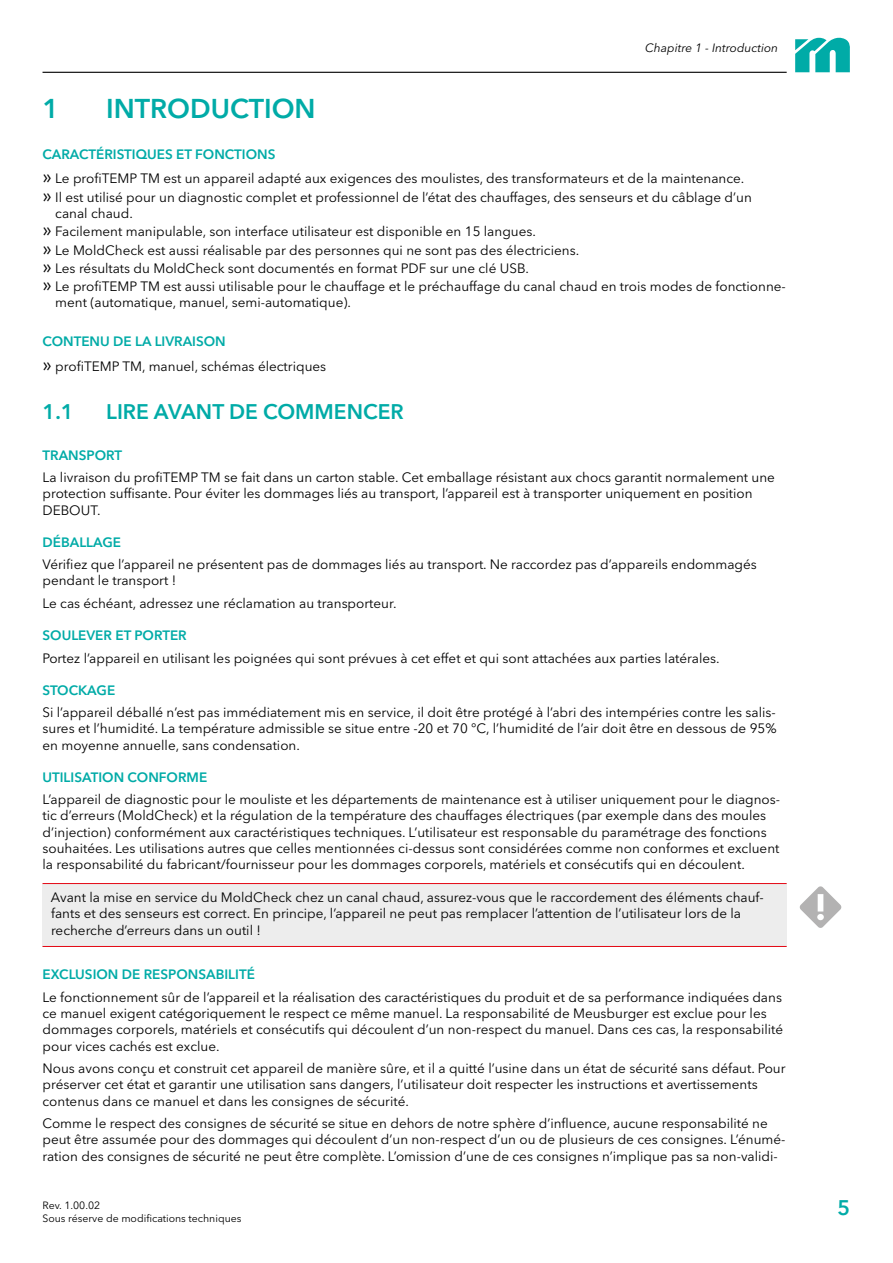
<style>
.page{position:relative;width:893px;height:1263px;background:#fff}
.page>*{position:absolute;margin:0;border:0;box-sizing:border-box;transform-origin:0 0}
.t1{font:600 27px "Avenir Next W1 G";color:#00aba7}
.t2{font:600 21px "Avenir Next W1 G";color:#00aba7}
.A_Lauftext{font:13.5px/16.2px "Avenir Next W1 G";color:#000}
.A_Hinweis_Sicherheit{font:13.5px/16.2px "Avenir Next W1 G";color:#000}
.A_Trenner4{font:600 13.5px "Avenir Next W1 G";color:#00aba7}
.t3{font:italic 12px "Avenir Next W1 G";color:#000}
.t4{font:10.5px/12.6px "Avenir Next W1 G";color:#000}
.s1{font-size:19.5px}
</style>
<div class="page">
<hr style="left:43px;top:72px;width:744px;height:1px;background:#000">
<svg style="left:795px;top:37px;width:55px;height:35px"></svg>
<div style="left:43px;top:883px;width:744px;height:63px;background:#ededed"></div>
<hr style="left:43px;top:946px;width:744px;height:1px;background:#e30613">
<hr style="left:43px;top:883px;width:744px;height:1px;background:#e30613">
<svg style="left:799px;top:886px;width:43px;height:42px"></svg>
<p class="t3" style="left:645px;top:40px;width:134px">Chapitre 1 - Introduction</p>
<p class="t1" style="left:43px;top:92px;width:18px">1</p>
<p class="t1" style="left:106px;top:92px;width:211px">INTRODUCTION</p>
<p class="A_Trenner4" style="left:43px;top:146px;width:234px">CARACTÉRISTIQUES ET FONCTIONS</p>
<p class="A_Lauftext" style="left:43px;top:171px;width:703px"><span class="s1">»</span> Le profiTEMP TM est un appareil adapté aux exigences des moulistes, des transformateurs et de la maintenance.</p>
<p class="A_Lauftext" style="left:55px;top:189px;width:698px;text-indent:-13px"><span class="s1">»</span> Il est utilisé pour un diagnostic complet et professionnel de l’état des chauffages, des senseurs et du câblage d’un canal chaud.</p>
<p class="A_Lauftext" style="left:43px;top:223px;width:495px"><span class="s1">»</span> Facilement manipulable, son interface utilisateur est disponible en 15 langues.</p>
<p class="A_Lauftext" style="left:43px;top:242px;width:538px"><span class="s1">»</span> Le MoldCheck est aussi réalisable par des personnes qui ne sont pas des électriciens.</p>
<p class="A_Lauftext" style="left:43px;top:260px;width:488px"><span class="s1">»</span> Les résultats du MoldCheck sont documentés en format PDF sur une clé USB.</p>
<p class="A_Lauftext" style="left:55px;top:278px;width:732px;text-indent:-13px"><span class="s1">»</span> Le profiTEMP TM est aussi utilisable pour le chauffage et le préchauffage du canal chaud en trois modes de fonctionne&shy;ment (automatique, manuel, semi-automatique).</p>
<p class="A_Trenner4" style="left:43px;top:333px;width:185px">CONTENU DE LA LIVRAISON</p>
<p class="A_Lauftext" style="left:43px;top:358px;width:285px"><span class="s1">»</span> profiTEMP TM, manuel, schémas électriques</p>
<p class="t2" style="left:43px;top:399px;width:33px">1.1</p>
<p class="t2" style="left:106px;top:399px;width:299px">LIRE AVANT DE COMMENCER</p>
<p class="A_Trenner4" style="left:43px;top:447px;width:81px">TRANSPORT</p>
<p class="A_Lauftext" style="left:43px;top:469px;width:734px">La livraison du profiTEMP TM se fait dans un carton stable. Cet emballage résistant aux chocs garantit normalement une protection suffisante. Pour éviter les dommages liés au transport, l’appareil est à transporter uniquement en position<br>DEBOUT.</p>
<p class="A_Trenner4" style="left:43px;top:534px;width:80px">DÉBALLAGE</p>
<p class="A_Lauftext" style="left:43px;top:556px;width:716px">Vérifiez que l’appareil ne présentent pas de dommages liés au transport. Ne raccordez pas d’appareils endommagés pendant le transport !</p>
<p class="A_Lauftext" style="left:43px;top:595px;width:356px">Le cas échéant, adressez une réclamation au transporteur.</p>
<p class="A_Trenner4" style="left:43px;top:627px;width:146px">SOULEVER ET PORTER</p>
<p class="A_Lauftext" style="left:43px;top:650px;width:679px">Portez l’appareil en utilisant les poignées qui sont prévues à cet effet et qui sont attachées aux parties latérales.</p>
<p class="A_Trenner4" style="left:43px;top:682px;width:74px">STOCKAGE</p>
<p class="A_Lauftext" style="left:43px;top:704px;width:736px;text-align:justify">Si l’appareil déballé n’est pas immédiatement mis en service, il doit être protégé à l’abri des intempéries contre les salis&shy;sures et l’humidité. La température admissible se situe entre -20 et 70 °C, l’humidité de l’air doit être en dessous de 95% en moyenne annuelle, sans condensation.</p>
<p class="A_Trenner4" style="left:43px;top:769px;width:166px">UTILISATION CONFORME</p>
<p class="A_Lauftext" style="left:43px;top:791px;width:739px">L’appareil de diagnostic pour le mouliste et les départements de maintenance est à utiliser uniquement pour le diagnos&shy;tic d’erreurs (MoldCheck) et la régulation de la température des chauffages électriques (par exemple dans des moules d’injection) conformément aux caractéristiques techniques. L’utilisateur est responsable du paramétrage des fonctions souhaitées. Les utilisations autres que celles mentionnées ci-dessus sont considérées comme non conformes et excluent la responsabilité du fabricant/fournisseur pour les dommages corporels, matériels et consécutifs qui en découlent.</p>
<p class="A_Hinweis_Sicherheit" style="left:51px;top:889px;width:715px">Avant la mise en service du MoldCheck chez un canal chaud, assurez-vous que le raccordement des éléments chauf&shy;fants et des senseurs est correct. En principe, l’appareil ne peut pas remplacer l’attention de l’utilisateur lors de la recherche d’erreurs dans un outil !</p>
<p class="A_Trenner4" style="left:43px;top:966px;width:214px">EXCLUSION DE RESPONSABILITÉ</p>
<p class="A_Lauftext" style="left:43px;top:989px;width:742px">Le fonctionnement sûr de l’appareil et la réalisation des caractéristiques du produit et de sa performance indiquées dans ce manuel exigent catégoriquement le respect ce même manuel. La responsabilité de Meusburger est exclue pour les dommages corporels, matériels et consécutifs qui découlent d’un non-respect du manuel. Dans ces cas, la responsabilité pour vices cachés est exclue.</p>
<p class="A_Lauftext" style="left:43px;top:1060px;width:745px">Nous avons conçu et construit cet appareil de manière sûre, et il a quitté l’usine dans un état de sécurité sans défaut. Pour préserver cet état et garantir une utilisation sans dangers, l’utilisateur doit respecter les instructions et avertissements contenus dans ce manuel et dans les consignes de sécurité.</p>
<p class="A_Lauftext" style="left:43px;top:1115px;width:744px">Comme le respect des consignes de sécurité se situe en dehors de notre sphère d’influence, aucune responsabilité ne peut être assumée pour des dommages qui découlent d’un non-respect d’un ou de plusieurs de ces consignes. L’énumé&shy;ration des consignes de sécurité ne peut être complète. L’omission d’une de ces consignes n’implique pas sa non-validi-</p>
<p class="t4" style="left:43px;top:1199px;width:200px">Rev. 1.00.02<br>Sous réserve de modifications techniques</p>
<h2 class="t2" style="left:838px;top:1195px;width:14px">5</h2>
</div>
